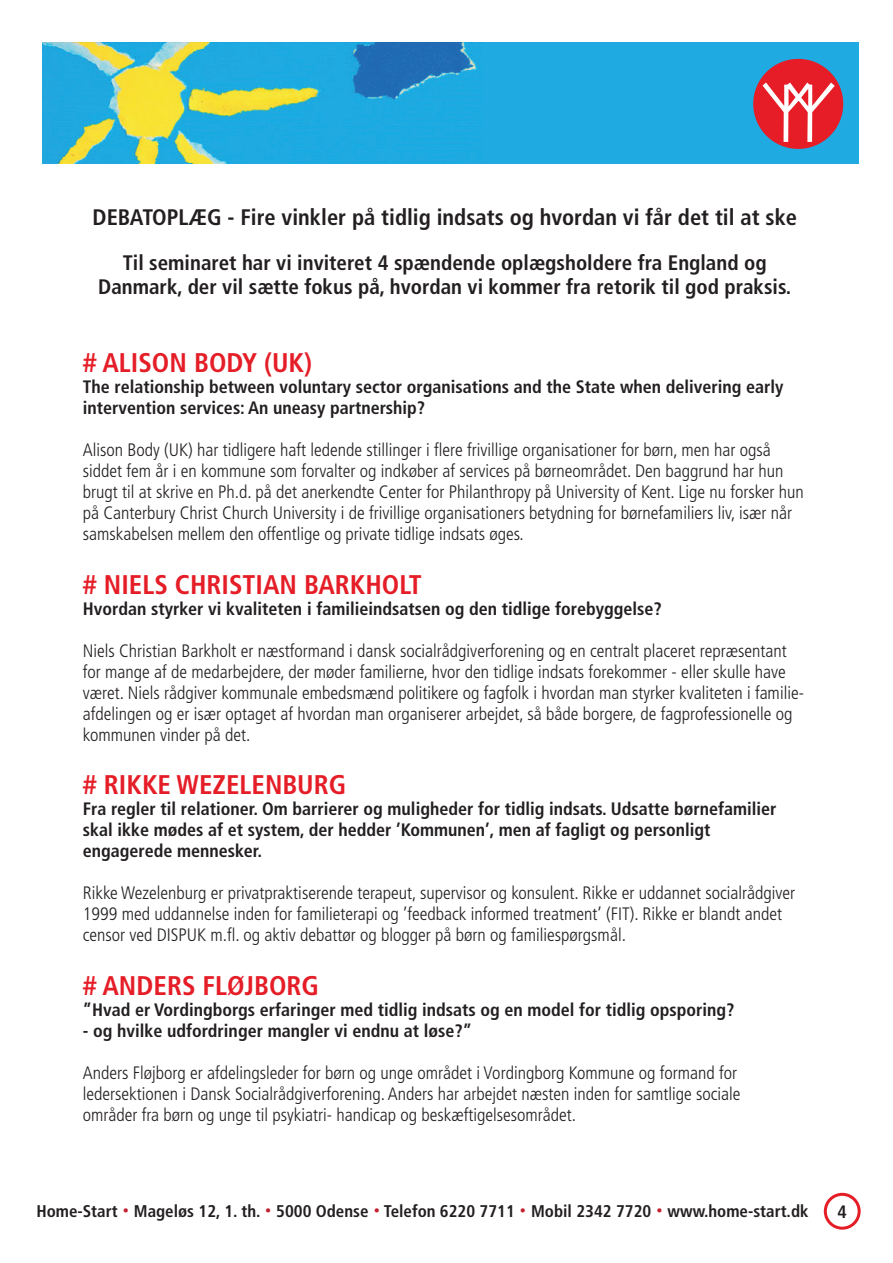
<style>
.page{position:relative;width:893px;height:1263px;background:#fff}
.page>*{position:absolute;margin:0;border:0;box-sizing:border-box;transform-origin:0 0}
.t1{font:700 condensed 27px "Frutiger";color:#e51d27}
.t2{font:700 condensed 22.5px "Frutiger";color:#231f20}
.t3{font:700 condensed 21px/24px "Frutiger";color:#231f20;text-align:center}
.t4{font:300 condensed 18px/21px "Frutiger";color:#231f20}
.t5{font:700 condensed 18px/21px "Frutiger";color:#231f20}
.t6{font:700 condensed 16.95px "Frutiger";color:#231f20}
.s1{font-stretch:normal;font-size:26.85px;color:#c41f2e}
</style>
<div class="page">
<img style="left:43px;top:43px;width:440px;height:121px">
<div style="left:483px;top:43px;width:376px;height:121px;background:#1faae1"></div>
<div style="left:753px;top:59px;width:90px;height:90px;background:#e61d26;border-radius:50%"></div>
<svg style="left:762px;top:83px;width:73px;height:59px"></svg>
<div style="left:824px;top:1193px;width:37px;height:37px;border:3px solid #e51d27;border-radius:50%"></div>
<p class="t2" style="left:92px;top:208px;width:706px">DEBATOPLÆG - Fire vinkler på tidlig indsats og hvordan vi får det til at ske</p>
<p class="t3" style="left:98px;top:252px;width:695px">Til seminaret har vi inviteret 4 spændende oplægsholdere fra England og<br>Danmark, der vil sætte fokus på, hvordan vi kommer fra retorik til god praksis.</p>
<h1 class="t1" style="left:83px;top:351px;width:231px"># ALISON BODY (UK)</h1>
<p class="t5" style="left:83px;top:378px;width:702px">The relationship between voluntary sector organisations and the State when delivering early intervention services: An uneasy partnership?</p>
<p class="t4" style="left:83px;top:441px;width:722px">Alison Body (UK) har tidligere haft ledende stillinger i flere frivillige organisationer for børn, men har også siddet fem år i en kommune som forvalter og indkøber af services på børneområdet. Den baggrund har hun brugt til at skrive en Ph.d. på det anerkendte Center for Philanthropy på University of Kent. Lige nu forsker hun på Canterbury Christ Church University i de frivillige organisationers betydning for børnefamiliers liv, især når samskabelsen mellem den offentlige og private tidlige indsats øges.</p>
<h1 class="t1" style="left:83px;top:573px;width:340px"># NIELS CHRISTIAN BARKHOLT</h1>
<p class="t5" style="left:83px;top:599px;width:580px">Hvordan styrker vi kvaliteten i familieindsatsen og den tidlige forebyggelse?</p>
<p class="t4" style="left:83px;top:641px;width:723px">Niels Christian Barkholt er næstformand i dansk socialrådgiverforening og en centralt placeret repræsentant for mange af de medarbejdere, der møder familierne, hvor den tidlige indsats forekommer - eller skulle have været. Niels rådgiver kommunale embedsmænd politikere og fagfolk i hvordan man styrker kvaliteten i familie&shy;afdelingen og er især optaget af hvordan man organiserer arbejdet, så både borgere, de fagprofessionelle og kommunen vinder på det.</p>
<h1 class="t1" style="left:83px;top:773px;width:265px"># RIKKE WEZELENBURG</h1>
<p class="t5" style="left:83px;top:800px;width:695px">Fra regler til relationer. Om barrierer og muligheder for tidlig indsats. Udsatte børnefamilier skal ikke mødes af et system, der hedder ’Kommunen’, men af fagligt og personligt engagerede mennesker.</p>
<p class="t4" style="left:83px;top:884px;width:714px">Rikke Wezelenburg er privatpraktiserende terapeut, supervisor og konsulent. Rikke er uddannet socialrådgiver<br>1999 med uddannelse inden for familieterapi og ’feedback informed treatment’ (FIT). Rikke er blandt andet censor ved DISPUK m.fl. og aktiv debattør og blogger på børn og familiespørgsmål.</p>
<h1 class="t1" style="left:83px;top:974px;width:238px"># ANDERS FLØJBORG</h1>
<p class="t5" style="left:83px;top:1000px;width:653px">”Hvad er Vordingborgs erfaringer med tidlig indsats og en model for tidlig opsporing?</p>
<p class="t5" style="left:83px;top:1021px;width:391px">- og hvilke udfordringer mangler vi endnu at løse?”</p>
<p class="t4" style="left:83px;top:1063px;width:659px">Anders Fløjborg er afdelingsleder for børn og unge området i Vordingborg Kommune og formand for ledersektionen i Dansk Socialrådgiverforening. Anders har arbejdet næsten inden for samtlige sociale områder fra børn og unge til psykiatri- handicap og beskæftigelsesområdet.</p>
<p class="t6" style="left:36px;top:1204px;width:774px">Home-Start <span class="s1">·</span> Mageløs 12, 1. th. <span class="s1">·</span> 5000 Odense <span class="s1">·</span> Telefon 6220 7711 <span class="s1">·</span> Mobil 2342 7720 <span class="s1">·</span> www.home-start.dk</p>
<p class="t5" style="left:837px;top:1202px;width:11px">4</p>
</div>
